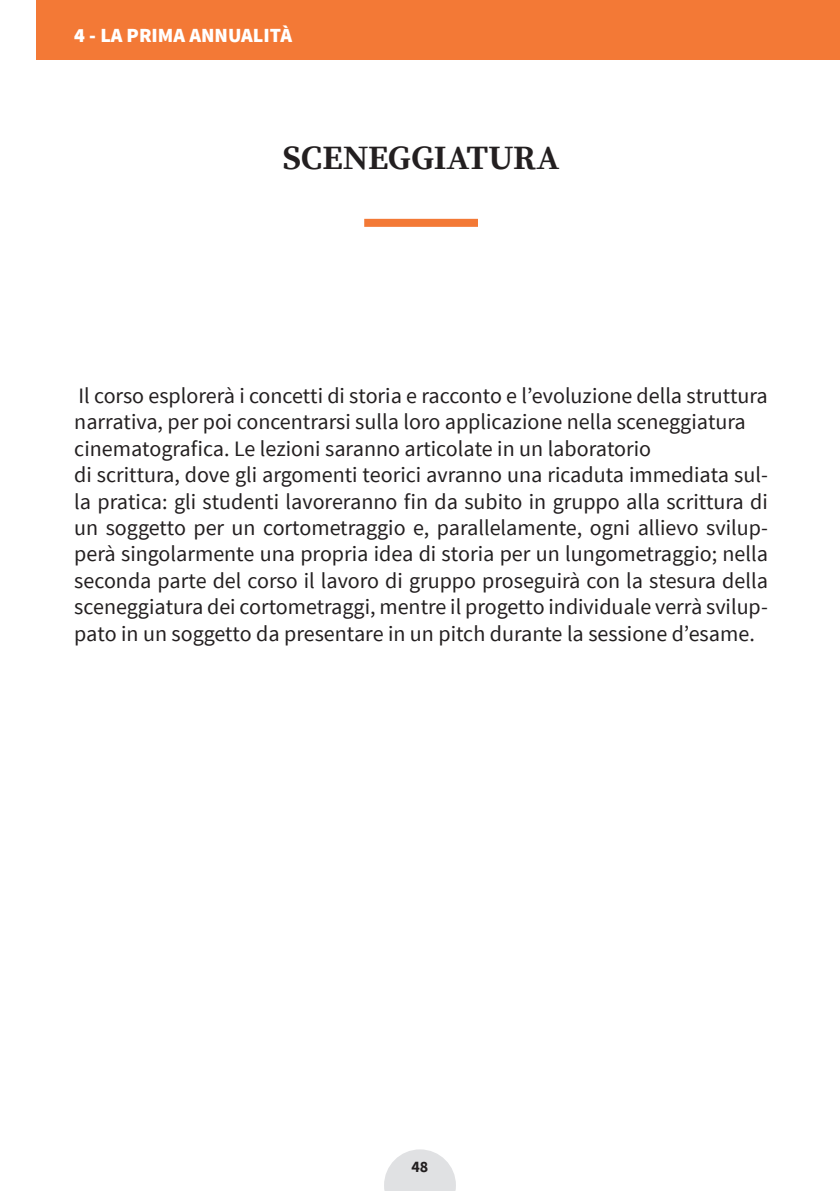
<style>
.page{position:relative;width:840px;height:1191px;background:#fff}
.page>*{position:absolute;margin:0;border:0;box-sizing:border-box;transform-origin:0 0}
.t1{font:700 34px "Source Serif Pro";letter-spacing:-.005em;color:#231f20}
.t2{font:22px/26.4px "Source Sans Pro";color:#231f20}
.t3{font:900 20px "Source Sans Pro";color:#fff}
.t4{font:700 16px "Source Sans Pro";color:#231f20}
</style>
<div class="page">
<div style="left:364px;top:219px;width:113px;height:8px;background:#f37936"></div>
<div style="left:37px;top:0;width:802px;height:59px;background:#f37936"></div>
<svg style="left:384px;top:1149px;width:71px;height:42px"></svg>
<p class="t3" style="left:74px;top:22px;width:219px">4 - LA PRIMA ANNUALITÀ</p>
<p class="t1" style="left:283px;top:138px;width:278px">SCENEGGIATURA</p>
<p class="t2" style="left:74px;top:383px;width:694px">Il corso esplorerà i concetti di storia e racconto e l’evoluzione della struttura narrativa, per poi concentrarsi sulla loro applicazione nella sceneggiatura cinematografica. Le lezioni saranno articolate in un laboratorio</p>
<p class="t2" style="left:74px;top:462px;width:694px;text-align:justify">di scrittura, dove gli argomenti teorici avranno una ricaduta immediata sul&shy;la pratica: gli studenti lavoreranno fin da subito in gruppo alla scrittura di un soggetto per un cortometraggio e, parallelamente, ogni allievo svilup&shy;perà singolarmente una propria idea di storia per un lungometraggio; nella seconda parte del corso il lavoro di gruppo proseguirà con la stesura della sceneggiatura dei cortometraggi, mentre il progetto individuale verrà svilup&shy;pato in un soggetto da presentare in un pitch durante la sessione d’esame.</p>
<p class="t4" style="left:411px;top:1156px;width:18px">48</p>
</div>
